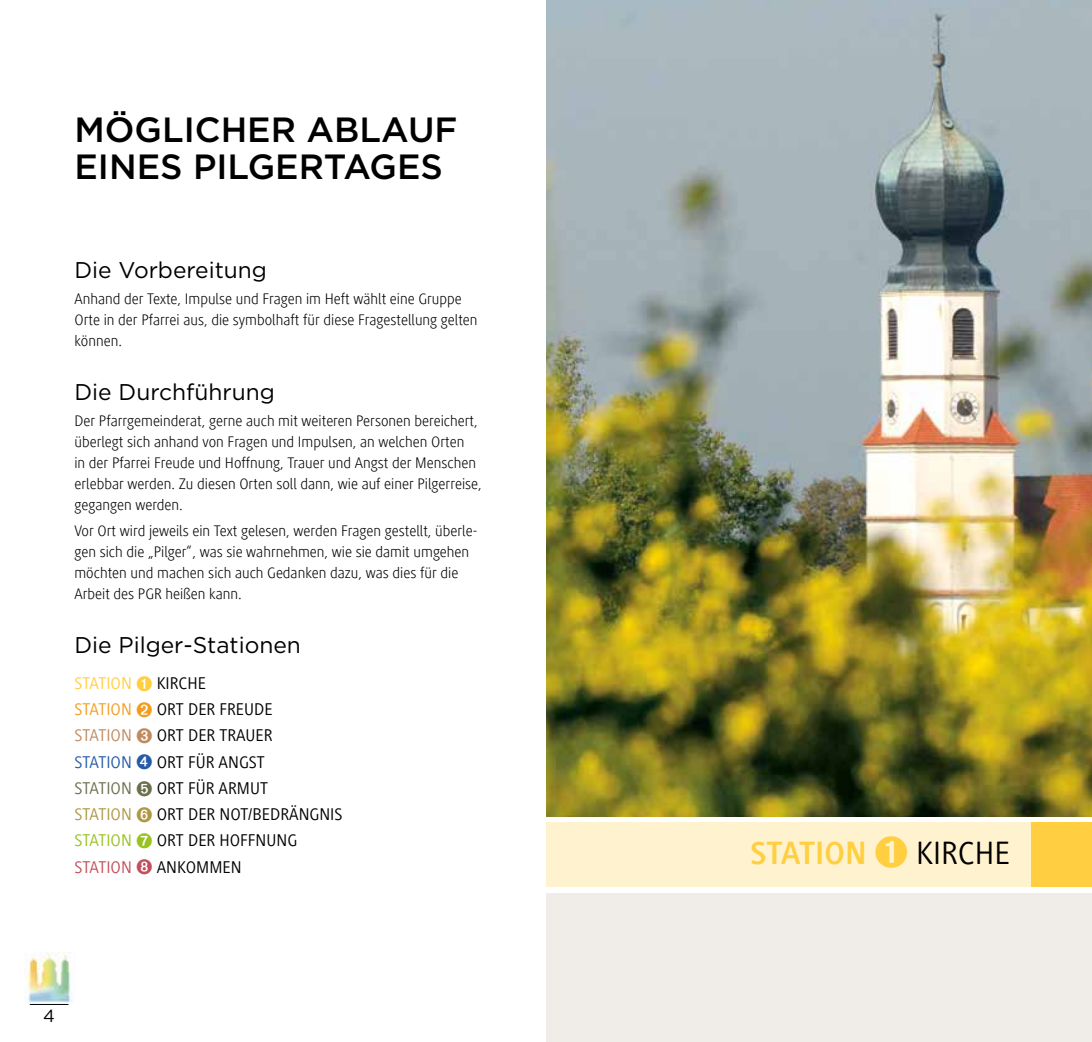
<style>
.page{position:relative;width:1092px;height:1042px;background:#fff}
.page>*{position:absolute;margin:0;border:0;box-sizing:border-box;transform-origin:0 0}
.t1{font:500 35px/36.8px "Gotham";color:#000}
.t2{font:700 33.25px "Generis Simple Com";letter-spacing:-.005em;color:#ffcf41}
.t3{font:22.75px "Gotham";color:#000}
.t4{font:17.5px/26.2px "Generis Simple Com";color:#000}
.t5{font:17.5px "Gotham";color:#000}
.t6{font:300 15.75px/21px "Generis Simple Com";color:#000}
.s1{color:#ffcf41}
.s2{color:#f29d20}
.s3{color:#c08a5f}
.s4{color:#255aa8}
.s5{color:#69714c}
.s6{color:#b09743}
.s7{color:#98c21f}
.s8{color:#c34e5c}
.s9{font-family:"MS Gothic";font-weight:400}
.s10{font-weight:400;color:#000}
</style>
<div class="page">
<img style="left:546px;top:0;width:545px;height:816px">
<div style="left:546px;top:822px;width:485px;height:65px;background:#fff3cf"></div>
<div style="left:1031px;top:822px;width:60px;height:65px;background:#ffcf41"></div>
<div style="left:546px;top:893px;width:545px;height:149px;background:#f0ece7"></div>
<img style="left:25px;top:952px;width:47px;height:50px">
<hr style="left:30px;top:1004px;width:38px;height:1px;background:#000">
<h1 class="t1" style="left:74px;top:111px;width:384px">MÖGLICHER ABLAUF<br>EINES PILGERTAGES</h1>
<h3 class="t3" style="left:74px;top:255px;width:194px">Die Vorbereitung</h3>
<p class="t6" style="left:74px;top:288px;width:404px">Anhand der Texte, Impulse und Fragen im Heft wählt eine Gruppe<br>Orte in der Pfarrei aus, die symbolhaft für diese Fragestellung gelten können.</p>
<h3 class="t3" style="left:74px;top:377px;width:202px">Die Durchführung</h3>
<p class="t6" style="left:74px;top:410px;width:409px">Der Pfarrgemeinderat, gerne auch mit weiteren Personen bereichert, überlegt sich anhand von Fragen und Impulsen, an welchen Orten<br>in der Pfarrei Freude und Hoffnung, Trauer und Angst der Menschen erlebbar werden. Zu diesen Orten soll dann, wie auf einer Pilgerreise, gegangen werden.</p>
<p class="t6" style="left:74px;top:520px;width:404px">Vor Ort wird jeweils ein Text gelesen, werden Fragen gestellt, überle&shy;gen sich die „Pilger“, was sie wahrnehmen, wie sie damit umgehen möchten und machen sich auch Gedanken dazu, was dies für die Arbeit des PGR heißen kann.</p>
<h3 class="t3" style="left:74px;top:630px;width:228px">Die Pilger-Stationen</h3>
<p class="t4" style="left:74px;top:670px;width:270px"><span class="s1">STATION</span> <span class="s1">➊</span> KIRCHE<br><span class="s2">STATION</span> <span class="s2">➋</span> ORT DER FREUDE<br><span class="s3">STATION</span> <span class="s3">➌</span> ORT DER TRAUER<br><span class="s4">STATION</span> <span class="s4">➍</span> ORT FÜR ANGST<br><span class="s5">STATION</span> <span class="s5">➎</span> ORT FÜR ARMUT<br><span class="s6">STATION</span> <span class="s6">➏</span> ORT DER NOT/BEDRÄNGNIS<br><span class="s7">STATION</span> <span class="s7">➐</span> ORT DER HOFFNUNG<br><span class="s8">STATION</span> <span class="s8">➑</span> ANKOMMEN</p>
<p class="t5" style="left:43px;top:1005px;width:13px">4</p>
<h2 class="t2" style="left:750px;top:835px;width:261px">STATION <span class="s9">➊</span> <span class="s10">KIRCHE</span></h2>
</div>
